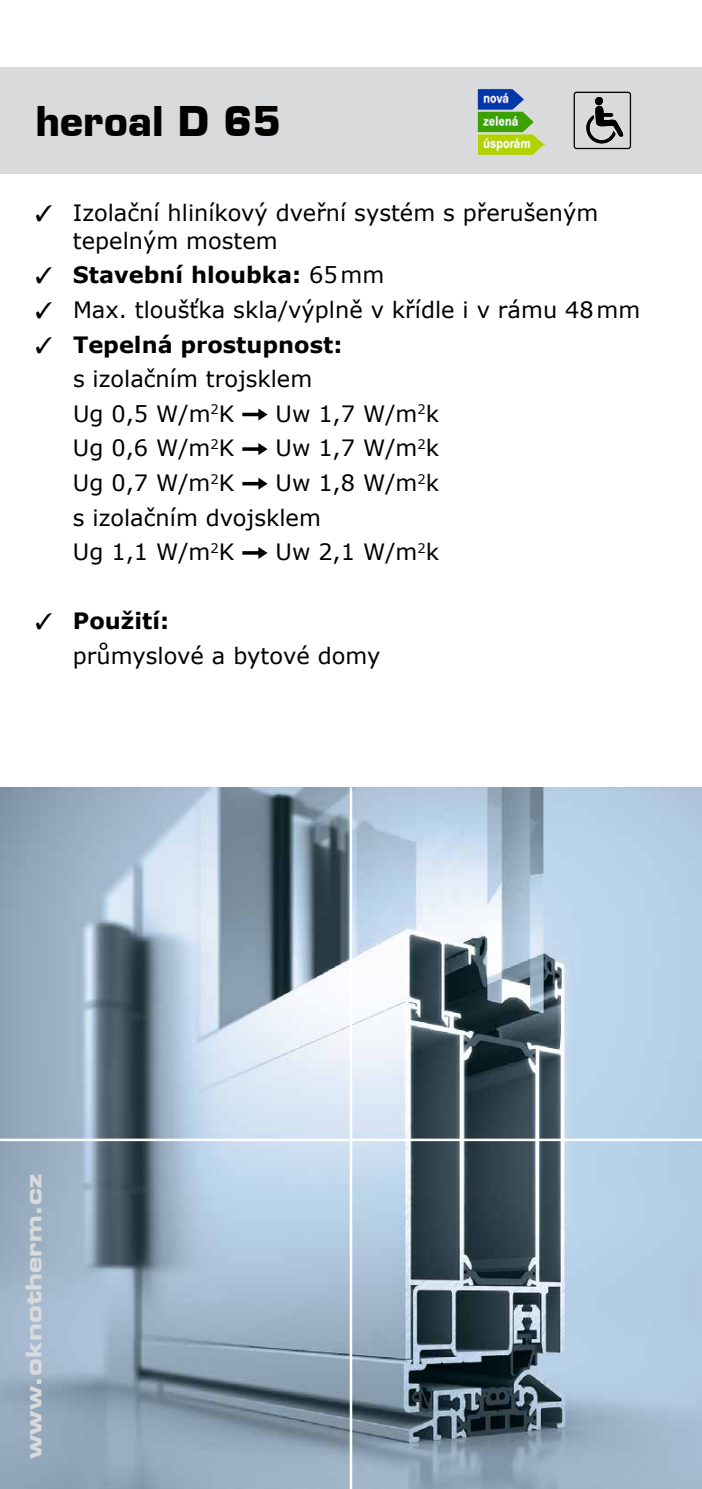
<style>
.page{position:relative;width:702px;height:1489px;background:#fff}
.page>*{position:absolute;margin:0;border:0;box-sizing:border-box;transform-origin:0 0}
.t1{font:700 40px "Eurostile LT";color:#000}
.t2{font:22.5px/34.5px "Verdana";color:#000}
.t3{font:700 22.5px "Verdana";color:#000}
.t4{font:22px "Eurostile CE Bold Extended Two";color:#d9dadb}
.s1{font-weight:700}
</style>
<div class="page">
<img style="left:0;top:787px;width:702px;height:701px">
<div style="left:0;top:67px;width:702px;height:106px;background:#d9dadb"></div>
<hr style="left:0;top:1138px;width:702px;height:3px;background:#fff">
<hr style="left:350px;top:787px;width:2px;height:701px;background:#fff">
<svg style="left:242px;top:408px;width:25px;height:12px"></svg>
<svg style="left:242px;top:443px;width:25px;height:12px"></svg>
<svg style="left:242px;top:477px;width:25px;height:12px"></svg>
<svg style="left:242px;top:547px;width:25px;height:12px"></svg>
<svg style="left:573px;top:92px;width:58px;height:57px"></svg>
<img style="left:477px;top:89px;width:68px;height:66px">
<h1 class="t1" style="left:35px;top:97px;width:247px">heroal D 65</h1>
<p class="t2" style="left:73px;top:199px;width:527px;line-height:27.5px">Izolační hliníkový dveřní systém s přerušeným tepelným mostem</p>
<p class="t2" style="left:73px;top:258px;width:568px"><span class="s1">Stavební hloubka:</span> 65mm<br>Max. tloušťka skla/výplně v křídle i v rámu 48mm</p>
<p class="t3" style="left:73px;top:328px;width:271px">Tepelná prostupnost:</p>
<p class="t2" style="left:73px;top:361px;width:241px">s izolačním trojsklem<br>Ug 0,5 W/m<sup>2</sup>K</p>
<p class="t2" style="left:275px;top:396px;width:165px">Uw 1,7 W/m<sup>2</sup>k</p>
<p class="t2" style="left:73px;top:431px;width:163px">Ug 0,6 W/m<sup>2</sup>K</p>
<p class="t2" style="left:275px;top:431px;width:165px">Uw 1,7 W/m<sup>2</sup>k</p>
<p class="t2" style="left:73px;top:465px;width:163px">Ug 0,7 W/m<sup>2</sup>K</p>
<p class="t2" style="left:73px;top:465px;width:367px;text-indent:202px">Uw 1,8 W/m<sup>2</sup>k s izolačním dvojsklem<br>Ug 1,1 W/m<sup>2</sup>K</p>
<p class="t2" style="left:275px;top:534px;width:165px">Uw 2,1 W/m<sup>2</sup>k</p>
<p class="t3" style="left:73px;top:605px;width:98px">Použití:</p>
<p class="t2" style="left:73px;top:638px;width:309px">průmyslové a bytové domy</p>
<p class="t4" style="left:21px;top:1458px;width:286px;rotate:-90deg">www.oknotherm.cz</p>
</div>
